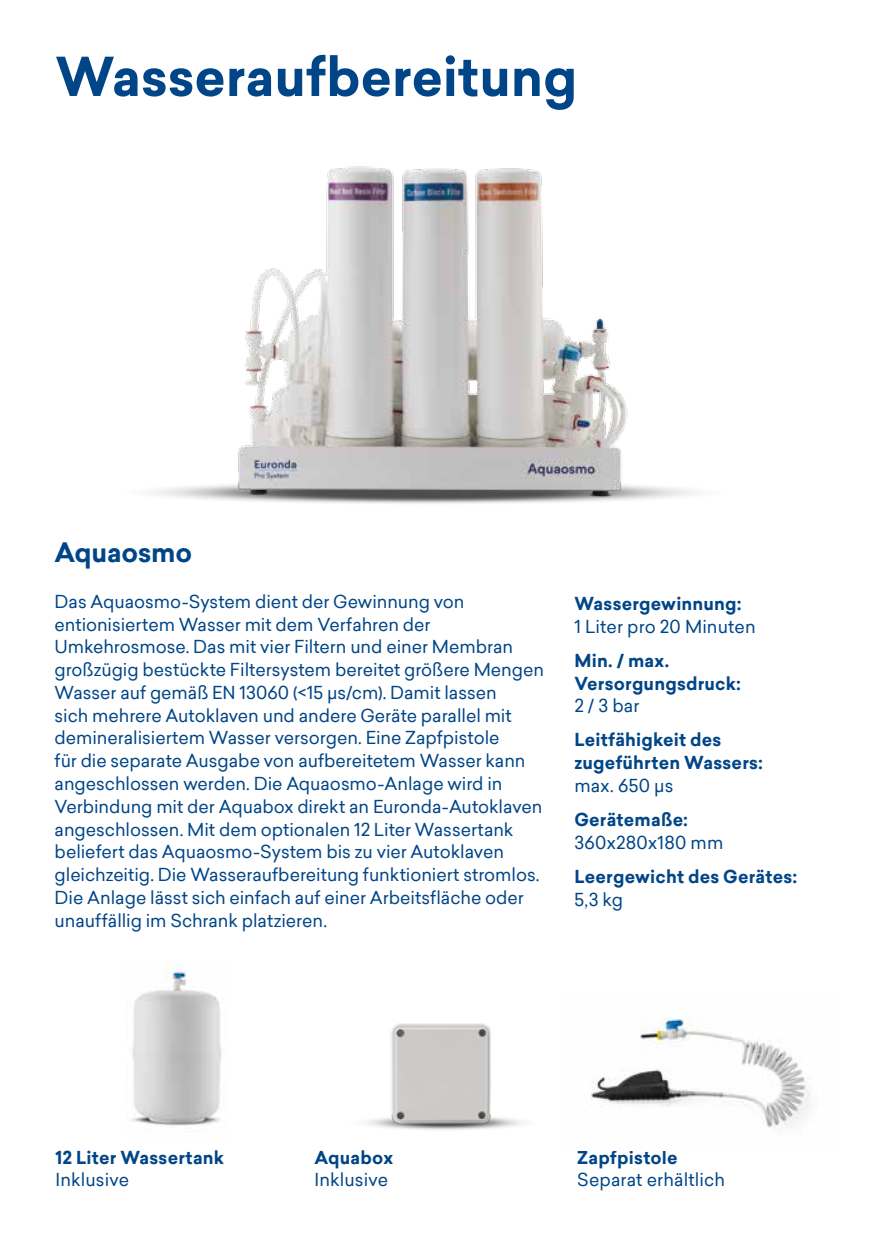
<style>
.page{position:relative;width:874px;height:1241px;background:#fff}
.page>*{position:absolute;margin:0;border:0;box-sizing:border-box;transform-origin:0 0}
.t1{font:700 52.5px "Sailec";letter-spacing:-.005em;color:#004587}
.t2{font:700 26.25px "Sailec";letter-spacing:-.01em;color:#004587}
.t3{font:17.5px/22.8px "Sailec";color:#004587}
.t4{font:700 17.5px/22.8px "Sailec";letter-spacing:.01em;color:#004587}
</style>
<div class="page">
<img style="left:591px;top:1017px;width:219px;height:111px">
<img style="left:152px;top:166px;width:544px;height:338px">
<img style="left:131px;top:963px;width:91px;height:163px">
<img style="left:365px;top:1023px;width:158px;height:107px">
<h1 class="t1" style="left:55px;top:39px;width:523px">Wasseraufbereitung</h1>
<h2 class="t2" style="left:55px;top:534px;width:139px">Aquaosmo</h2>
<p class="t3" style="left:55px;top:589px;width:491px">Das Aquaosmo-System dient der Gewinnung von entionisiertem Wasser mit dem Verfahren der Umkehrosmose. Das mit vier Filtern und einer Membran großzügig bestückte Filtersystem bereitet größere Mengen Wasser auf gemäß EN 13060 (&lt;15 μs/cm). Damit lassen<br>sich mehrere Autoklaven und andere Geräte parallel mit demineralisiertem Wasser versorgen. Eine Zapfpistole<br>für die separate Ausgabe von aufbereitetem Wasser kann angeschlossen werden. Die Aquaosmo-Anlage wird in Verbindung mit der Aquabox direkt an Euronda-Autoklaven angeschlossen. Mit dem optionalen 12 Liter Wassertank beliefert das Aquaosmo-System bis zu vier Autoklaven gleichzeitig. Die Wasseraufbereitung funktioniert stromlos.<br>Die Anlage lässt sich einfach auf einer Arbeitsfläche oder unauffällig im Schrank platzieren.</p>
<p class="t4" style="left:574px;top:592px;width:168px">Wassergewinnung:</p>
<p class="t3" style="left:574px;top:614px;width:183px">1 Liter pro 20 Minuten</p>
<p class="t4" style="left:574px;top:649px;width:168px">Min. / max.<br>Versorgungsdruck:</p>
<p class="t3" style="left:574px;top:694px;width:67px">2 / 3 bar</p>
<p class="t4" style="left:574px;top:728px;width:190px">Leitfähigkeit des zugeführten Wassers:</p>
<p class="t3" style="left:574px;top:773px;width:101px">max. 650 µ s</p>
<p class="t4" style="left:574px;top:808px;width:115px">Gerätemaße:</p>
<p class="t3" style="left:574px;top:830px;width:150px">360x280x180 mm</p>
<p class="t4" style="left:574px;top:865px;width:224px">Leergewicht des Gerätes:</p>
<p class="t3" style="left:574px;top:887px;width:50px">5,3 kg</p>
<p class="t4" style="left:55px;top:1145px;width:170px">12 Liter Wassertank</p>
<p class="t3" style="left:55px;top:1168px;width:75px">Inklusive</p>
<p class="t4" style="left:314px;top:1145px;width:80px">Aquabox</p>
<p class="t3" style="left:314px;top:1168px;width:75px">Inklusive</p>
<p class="t4" style="left:577px;top:1145px;width:102px">Zapfpistole</p>
<p class="t3" style="left:577px;top:1168px;width:149px">Separat erhältlich</p>
</div>
